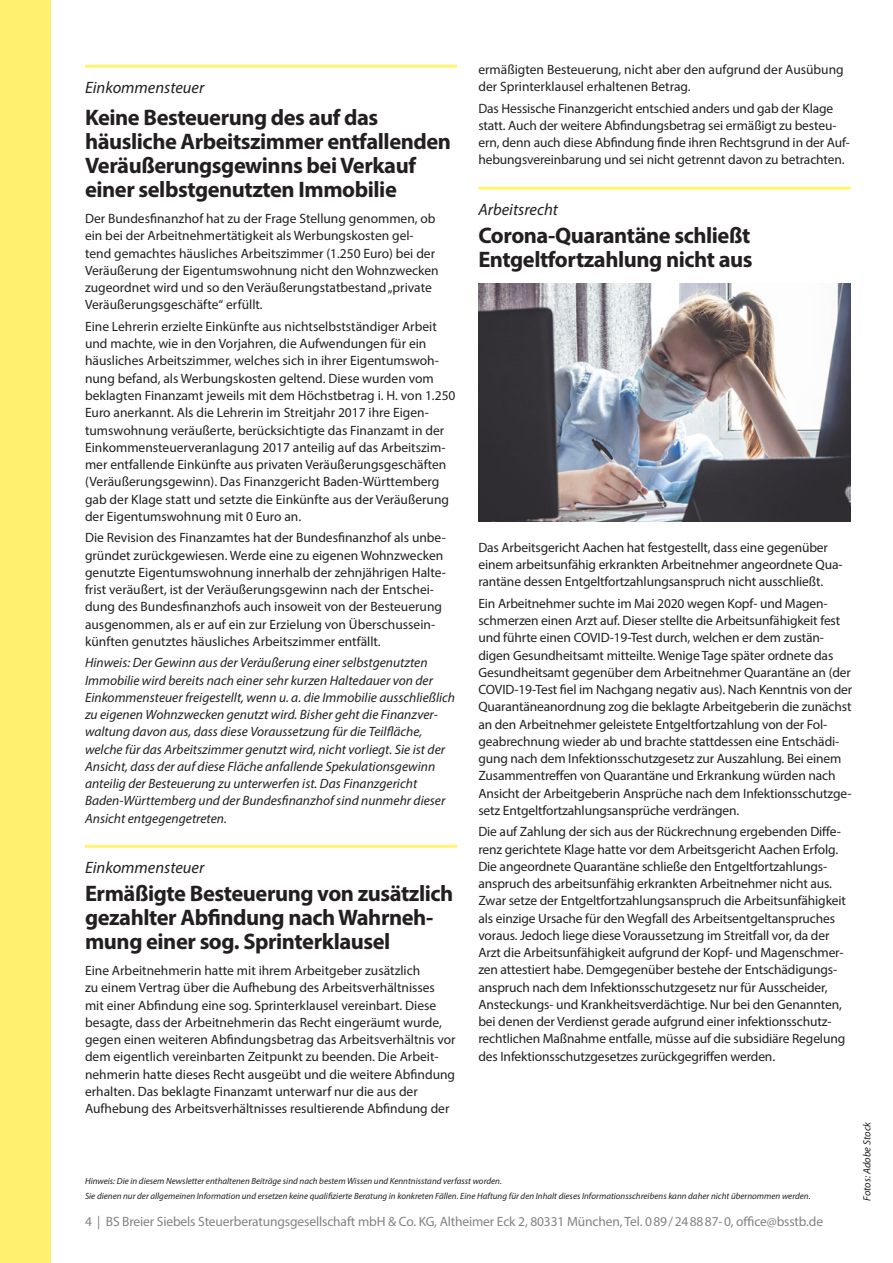
<style>
.page{position:relative;width:893px;height:1263px;background:#fff}
.page>*{position:absolute;margin:0;border:0;box-sizing:border-box;transform-origin:0 0}
.t1{font:700 22.5px/24px "Myriad Pro";letter-spacing:-.02em;color:#231f20}
.t2{font:italic 16.5px "Myriad Pro";color:#231f20}
.t3{font:13.5px/17.2px "Myriad Pro";letter-spacing:-.01em;color:#231f20}
.t4{font:italic 13.5px/17.2px "Myriad Pro";color:#231f20}
.t5{font:13.5px "Myriad Pro";letter-spacing:-.01em;color:#808285}
.t6{font:italic 10.5px "Myriad Pro";color:#231f20}
.t7{font:italic 9px/15px "Myriad Pro";color:#231f20}
</style>
<div class="page">
<div style="left:0;top:0;width:51px;height:1263px;background:#fff06f"></div>
<hr style="left:478px;top:187px;width:372px;height:3px;background:#fff46d">
<hr style="left:85px;top:65px;width:372px;height:3px;background:#fff46d">
<hr style="left:85px;top:845px;width:372px;height:3px;background:#fff46d">
<img style="left:478px;top:284px;width:372px;height:238px">
<p class="t2" style="left:85px;top:77px;width:121px">Einkommensteuer</p>
<h1 class="t1" style="left:85px;top:105px;width:368px">Keine Besteuerung des auf das häusliche Arbeitszimmer entfallenden Veräußerungsgewinns bei Verkauf einer selbstgenutzten Immobilie</h1>
<p class="t3" style="left:85px;top:210px;width:355px">Der Bundesfinanzhof hat zu der Frage Stellung genommen, ob ein bei der Arbeitnehmertätigkeit als Werbungskosten gel&shy;tend gemachtes häusliches Arbeitszimmer (1.250 Euro) bei der Veräußerung der Eigentumswohnung nicht den Wohnzwecken zugeordnet wird und so den Veräußerungstatbestand „private Veräußerungsgeschäfte“ erfüllt.</p>
<p class="t3" style="left:85px;top:318px;width:372px">Eine Lehrerin erzielte Einkünfte aus nichtselbstständiger Arbeit und machte, wie in den Vorjahren, die Aufwendungen für ein häusliches Arbeitszimmer, welches sich in ihrer Eigentumswoh&shy;nung befand, als Werbungskosten geltend. Diese wurden vom beklagten Finanzamt jeweils mit dem Höchstbetrag i. H. von 1.250<br>Euro anerkannt. Als die Lehrerin im Streitjahr 2017 ihre Eigen&shy;tumswohnung veräußerte, berücksichtigte das Finanzamt in der Einkommensteuerveranlagung 2017 anteilig auf das Arbeitszim&shy;mer entfallende Einkünfte aus privaten Veräußerungsgeschäften (Veräußerungsgewinn). Das Finanzgericht Baden-Württemberg gab der Klage statt und setzte die Einkünfte aus der Veräußerung der Eigentumswohnung mit 0 Euro an.</p>
<p class="t3" style="left:85px;top:529px;width:363px">Die Revision des Finanzamtes hat der Bundesfinanzhof als unbe&shy;gründet zurückgewiesen. Werde eine zu eigenen Wohnzwecken genutzte Eigentumswohnung innerhalb der zehnjährigen Halte&shy;frist veräußert, ist der Veräußerungsgewinn nach der Entschei&shy;dung des Bundesfinanzhofs auch insoweit von der Besteuerung ausgenommen, als er auf ein zur Erzielung von Überschussein&shy;künften genutztes häusliches Arbeitszimmer entfällt.</p>
<p class="t4" style="left:85px;top:654px;width:372px">Hinweis: Der Gewinn aus der Veräußerung einer selbstgenutzten Immobilie wird bereits nach einer sehr kurzen Haltedauer von der Einkommensteuer freigestellt, wenn u. a. die Immobilie ausschließlich zu eigenen Wohnzwecken genutzt wird. Bisher geht die Finanzver&shy;waltung davon aus, dass diese Voraussetzung für die Teilfläche, welche für das Arbeitszimmer genutzt wird, nicht vorliegt. Sie ist der Ansicht, dass der auf diese Fläche anfallende Spekulationsgewinn anteilig der Besteuerung zu unterwerfen ist. Das Finanzgericht Baden-Württemberg und der Bundesfinanzhof sind nunmehr dieser Ansicht entgegengetreten.</p>
<p class="t2" style="left:85px;top:857px;width:121px">Einkommensteuer</p>
<h1 class="t1" style="left:85px;top:881px;width:370px">Ermäßigte Besteuerung von zusätzlich gezahlter Abfindung nach Wahrneh&shy;mung einer sog. Sprinterklausel</h1>
<p class="t3" style="left:85px;top:962px;width:372px">Eine Arbeitnehmerin hatte mit ihrem Arbeitgeber zusätzlich<br>zu einem Vertrag über die Aufhebung des Arbeitsverhältnisses mit einer Abfindung eine sog. Sprinterklausel vereinbart. Diese besagte, dass der Arbeitnehmerin das Recht eingeräumt wurde, gegen einen weiteren Abfindungsbetrag das Arbeitsverhältnis vor dem eigentlich vereinbarten Zeitpunkt zu beenden. Die Arbeit&shy;nehmerin hatte dieses Recht ausgeübt und die weitere Abfindung erhalten. Das beklagte Finanzamt unterwarf nur die aus der Aufhebung des Arbeitsverhältnisses resultierende Abfindung der</p>
<p class="t3" style="left:478px;top:61px;width:367px">ermäßigten Besteuerung, nicht aber den aufgrund der Ausübung der Sprinterklausel erhaltenen Betrag.</p>
<p class="t3" style="left:478px;top:99px;width:373px">Das Hessische Finanzgericht entschied anders und gab der Klage statt. Auch der weitere Abfindungsbetrag sei ermäßigt zu besteu&shy;ern, denn auch diese Abfindung finde ihren Rechtsgrund in der Auf&shy;hebungsvereinbarung und sei nicht getrennt davon zu betrachten.</p>
<p class="t2" style="left:478px;top:199px;width:81px">Arbeitsrecht</p>
<h1 class="t1" style="left:478px;top:223px;width:276px">Corona-Quarantäne schließt<br>Entgeltfortzahlung nicht aus</h1>
<p class="t3" style="left:478px;top:538px;width:366px">Das Arbeitsgericht Aachen hat festgestellt, dass eine gegenüber einem arbeitsunfähig erkrankten Arbeitnehmer angeordnete Qua&shy;rantäne dessen Entgeltfortzahlungsanspruch nicht ausschließt.</p>
<p class="t3" style="left:478px;top:594px;width:375px">Ein Arbeitnehmer suchte im Mai 2020 wegen Kopf- und Magen&shy;schmerzen einen Arzt auf. Dieser stellte die Arbeitsunfähigkeit fest und führte einen COVID-19-Test durch, welchen er dem zustän&shy;digen Gesundheitsamt mitteilte. Wenige Tage später ordnete das Gesundheitsamt gegenüber dem Arbeitnehmer Quarantäne an (der COVID-19-Test fiel im Nachgang negativ aus). Nach Kenntnis von der Quarantäneanordnung zog die beklagte Arbeitgeberin die zunächst an den Arbeitnehmer geleistete Entgeltfortzahlung von der Fol&shy;geabrechnung wieder ab und brachte stattdessen eine Entschädi&shy;gung nach dem Infektionsschutzgesetz zur Auszahlung. Bei einem Zusammentreffen von Quarantäne und Erkrankung würden nach Ansicht der Arbeitgeberin Ansprüche nach dem Infektionsschutzge&shy;setz Entgeltfortzahlungsansprüche verdrängen.</p>
<p class="t3" style="left:478px;top:823px;width:369px">Die auf Zahlung der sich aus der Rückrechnung ergebenden Diffe&shy;renz gerichtete Klage hatte vor dem Arbeitsgericht Aachen Erfolg.<br>Die angeordnete Quarantäne schließe den Entgeltfortzahlungs&shy;anspruch des arbeitsunfähig erkrankten Arbeitnehmer nicht aus.<br>Zwar setze der Entgeltfortzahlungsanspruch die Arbeitsunfähigkeit als einzige Ursache für den Wegfall des Arbeitsentgeltanspruches voraus. Jedoch liege diese Voraussetzung im Streitfall vor, da der Arzt die Arbeitsunfähigkeit aufgrund der Kopf- und Magenschmer&shy;zen attestiert habe. Demgegenüber bestehe der Entschädigungs&shy;anspruch nach dem Infektionsschutzgesetz nur für Ausscheider, Ansteckungs- und Krankheitsverdächtige. Nur bei den Genannten, bei denen der Verdienst gerade aufgrund einer infektionsschutz&shy;rechtlichen Maßnahme entfalle, müsse auf die subsidiäre Regelung des Infektionsschutzgesetzes zurückgegriffen werden.</p>
<p class="t7" style="left:85px;top:1173px;width:727px">Hinweis: Die in diesem Newsletter enthaltenen Beiträge sind nach bestem Wissen und Kenntnisstand verfasst worden.<br>Sie dienen nur der allgemeinen Information und ersetzen keine qualifizierte Beratung in konkreten Fällen. Eine Haftung für den Inhalt dieses Informationsschreibens kann daher nicht übernommen werden.</p>
<p class="t5" style="left:85px;top:1213px;width:740px">4 | BS Breier Siebels Steuerberatungsgesellschaft mbH &amp; Co. KG, Altheimer Eck 2, 80331 München, Tel. 089/248887-0, office@bsstb.de</p>
<p class="t6" style="left:860px;top:1201px;width:81px;rotate:-90deg">Fotos: Adobe Stock</p>
</div>
